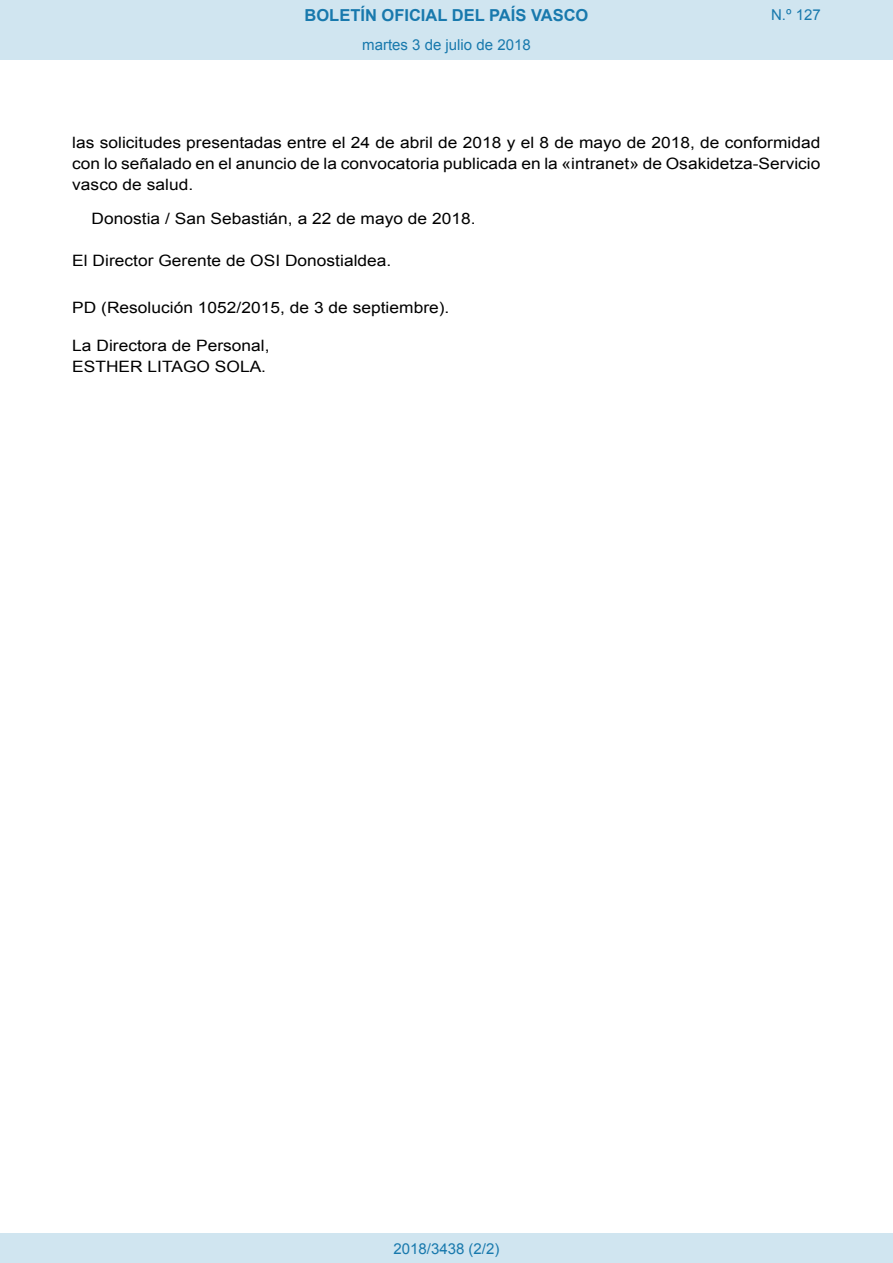
<style>
.page{position:relative;width:893px;height:1263px;background:#fff}
.page>*{position:absolute;margin:0;border:0;box-sizing:border-box;transform-origin:0 0}
.t1{font:700 16.5px "Arial";color:#1879ad}
.BOPVDetalle{font:15.6px/21px "Arial";color:#000;text-align:justify;scale:1.11 1}
.BOPVDisposicionTitul{font:15.6px "Arial";color:#000;scale:1.11 1}
.BOPVFirmaLugFec{font:15.6px "Arial";color:#000;scale:1.11 1}
.BOPVFirmaPuesto{font:15.6px "Arial";color:#000;scale:1.11 1}
.BOPVFirmaNombre{font:15.6px "Arial";color:#000;scale:1.11 1}
.Paginacion_Centro{font:15px "Arial";color:#1879ad}
</style>
<div class="page">
<div style="left:0;top:0;width:893px;height:60px;background:#d0e5f0"></div>
<div style="left:0;top:1233px;width:893px;height:30px;background:#d0e5f0"></div>
<p class="t1" style="left:305px;top:4px;width:285px">BOLETÍN OFICIAL DEL PAÍS VASCO</p>
<p class="Paginacion_Centro" style="left:362px;top:35px;width:170px">martes 3 de julio de 2018</p>
<p class="Paginacion_Centro" style="left:771px;top:5px;width:51px">N.º 127</p>
<p class="BOPVDetalle" style="left:72px;top:132px;width:675px">las solicitudes presentadas entre el 24 de abril de 2018 y el 8 de mayo de 2018, de conformidad con lo señalado en el anuncio de la convocatoria publicada en la «intranet» de Osakidetza-Servicio vasco de salud.</p>
<p class="BOPVFirmaLugFec" style="left:92px;top:208px;width:347px">Donostia / San Sebastián, a 22 de mayo de 2018.</p>
<p class="BOPVDisposicionTitul" style="left:72px;top:250px;width:289px">El Director Gerente de OSI Donostialdea.</p>
<p class="BOPVDisposicionTitul" style="left:72px;top:297px;width:341px">PD (Resolución 1052/2015, de 3 de septiembre).</p>
<p class="BOPVFirmaPuesto" style="left:72px;top:335px;width:179px">La Directora de Personal,</p>
<p class="BOPVFirmaNombre" style="left:72px;top:356px;width:176px">ESTHER LITAGO SOLA.</p>
<p class="Paginacion_Centro" style="left:393px;top:1238px;width:107px">2018/3438 (2/2)</p>
</div>
